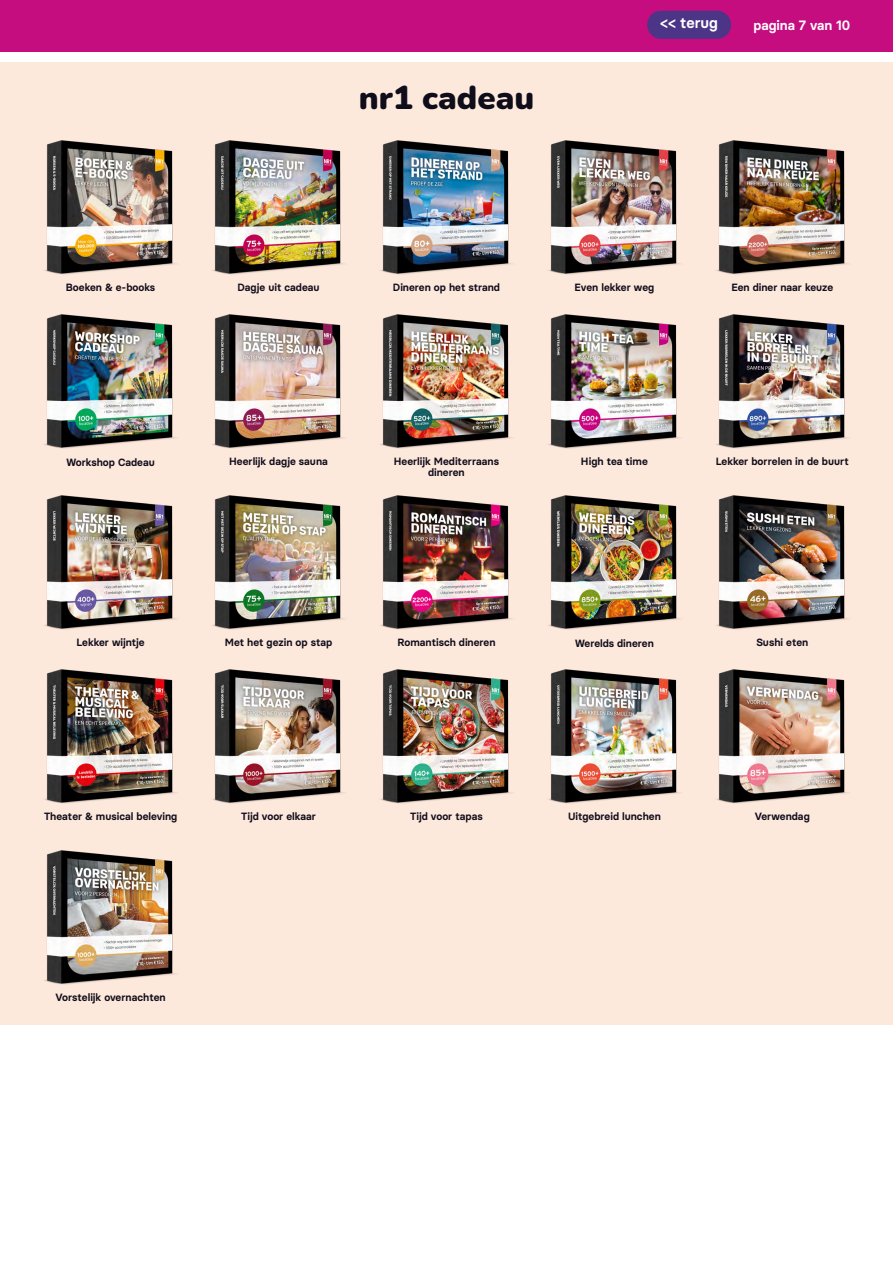
<style>
.page{position:relative;width:893px;height:1263px;background:#fff}
.page>*{position:absolute;margin:0;border:0;box-sizing:border-box;transform-origin:0 0}
.t1{font:900 33px "Nunito";color:#100d1b}
.t2{font:600 15px "Basier Circle";color:#fff}
.t3{font:600 13.5px "Basier Circle";color:#fff}
.t4{font:600 10.5px/10.5px "Basier Circle";color:#100d1b;text-align:center}
</style>
<div class="page">
<div style="left:0;top:0;width:893px;height:51px;background:#c60d7f"></div>
<div style="left:0;top:62px;width:893px;height:962px;background:#fde8dc"></div>
<div style="left:647px;top:11px;width:84px;height:28px;background:#4c3487;border-radius:14px"></div>
<img style="left:44px;top:141px;width:132px;height:134px">
<img style="left:44px;top:496px;width:132px;height:134px">
<img style="left:44px;top:670px;width:132px;height:134px">
<img style="left:44px;top:851px;width:132px;height:134px">
<img style="left:716px;top:141px;width:132px;height:134px">
<img style="left:716px;top:315px;width:132px;height:134px">
<img style="left:716px;top:495px;width:132px;height:135px">
<img style="left:716px;top:670px;width:132px;height:134px">
<img style="left:212px;top:141px;width:132px;height:134px">
<img style="left:212px;top:315px;width:132px;height:134px">
<img style="left:212px;top:495px;width:132px;height:135px">
<img style="left:212px;top:670px;width:132px;height:134px">
<img style="left:548px;top:496px;width:132px;height:134px">
<img style="left:380px;top:140px;width:132px;height:135px">
<img style="left:380px;top:315px;width:132px;height:134px">
<img style="left:380px;top:495px;width:132px;height:135px">
<img style="left:380px;top:669px;width:132px;height:135px">
<img style="left:44px;top:315px;width:132px;height:134px">
<img style="left:548px;top:140px;width:132px;height:135px">
<img style="left:548px;top:315px;width:132px;height:134px">
<img style="left:548px;top:669px;width:132px;height:135px">
<h1 class="t1" style="left:359px;top:74px;width:177px">nr1 cadeau</h1>
<h2 class="t2" style="left:660px;top:14px;width:59px">&lt;&lt; terug</h2>
<p class="t3" style="left:753px;top:17px;width:99px">pagina 7 van 10</p>
<p class="t4" style="left:66px;top:282px;width:91px">Boeken &amp; e-books</p>
<p class="t4" style="left:237px;top:282px;width:84px">Dagje uit cadeau</p>
<p class="t4" style="left:393px;top:282px;width:109px">Dineren op het strand</p>
<p class="t4" style="left:575px;top:282px;width:81px">Even lekker weg</p>
<p class="t4" style="left:731px;top:282px;width:103px">Een diner naar keuze</p>
<p class="t4" style="left:66px;top:456px;width:90px">Workshop Cadeau</p>
<p class="t4" style="left:229px;top:456px;width:100px">Heerlijk dagje sauna</p>
<p class="t4" style="left:394px;top:456px;width:107px">Heerlijk Mediterraans dineren</p>
<p class="t4" style="left:581px;top:456px;width:68px">High tea time</p>
<p class="t4" style="left:716px;top:456px;width:135px">Lekker borrelen in de buurt</p>
<p class="t4" style="left:76px;top:637px;width:70px">Lekker wijntje</p>
<p class="t4" style="left:225px;top:637px;width:109px">Met het gezin op stap</p>
<p class="t4" style="left:397px;top:637px;width:100px">Romantisch dineren</p>
<p class="t4" style="left:575px;top:638px;width:80px">Werelds dineren</p>
<p class="t4" style="left:756px;top:637px;width:54px">Sushi eten</p>
<p class="t4" style="left:44px;top:811px;width:135px">Theater &amp; musical beleving</p>
<p class="t4" style="left:241px;top:811px;width:76px">Tijd voor elkaar</p>
<p class="t4" style="left:410px;top:811px;width:74px">Tijd voor tapas</p>
<p class="t4" style="left:568px;top:811px;width:94px">Uitgebreid lunchen</p>
<p class="t4" style="left:755px;top:811px;width:56px">Verwendag</p>
<p class="t4" style="left:56px;top:992px;width:112px">Vorstelijk overnachten</p>
</div>
